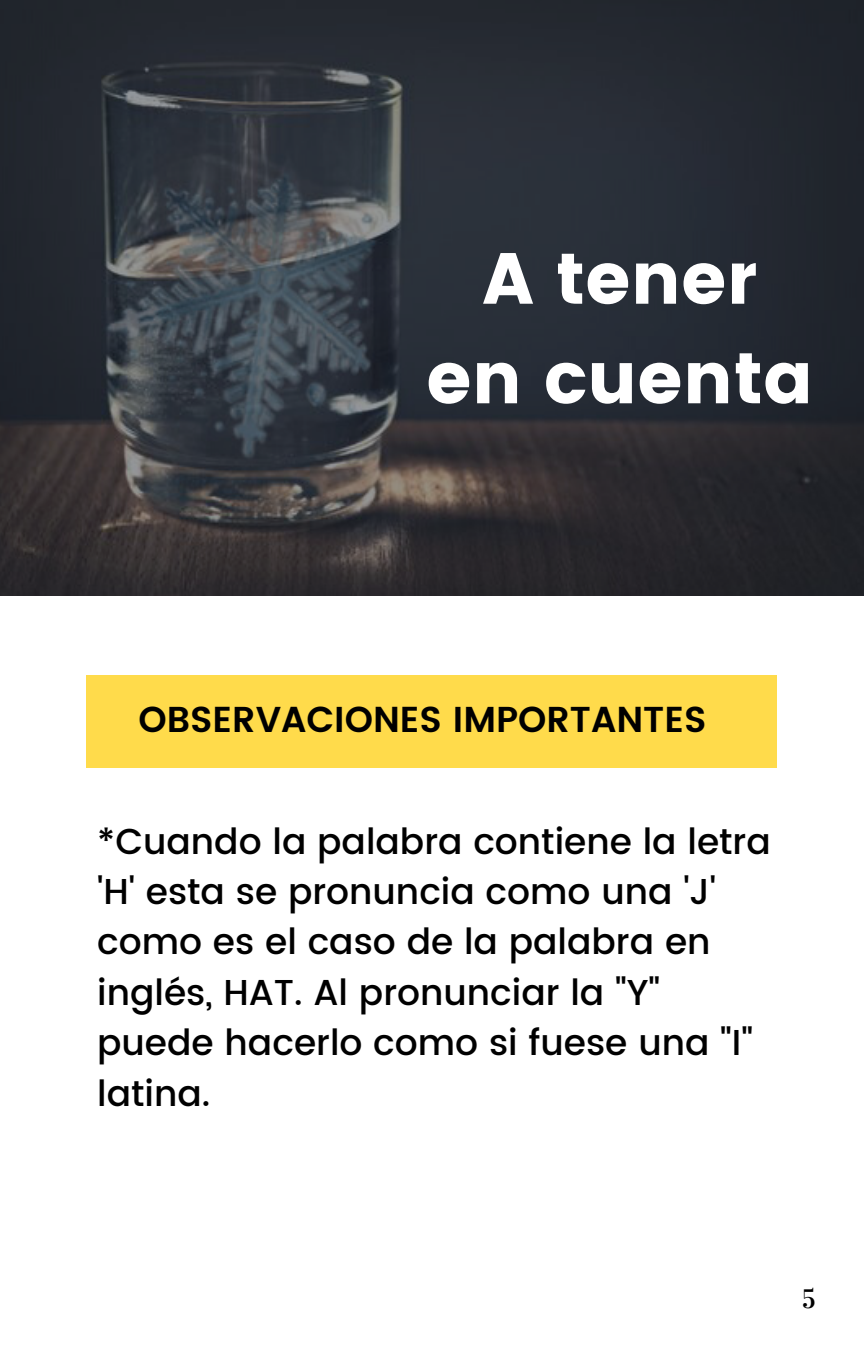
<style>
.page{position:relative;width:864px;height:1350px;background:#fff}
.page>*{position:absolute;margin:0;border:0;box-sizing:border-box;transform-origin:0 0}
.t1{font:72px/99.5px "Poppins";color:#fff;text-align:center}
.t2{font:500 36px/50.4px "Poppins";color:#000}
.t3{font:600 36px "Poppins";color:#000}
.t4{font:26.55px "Vidaloka";color:#000}
</style>
<div class="page">
<svg style="left:0;top:0;width:864px;height:596px;background:#2e3137"></svg>
<div style="left:86px;top:675px;width:691px;height:92px;background:#ffdb4b"></div>
<h1 class="t1" style="left:426px;top:229px;width:389px">A tener en cuenta</h1>
<p class="t3" style="left:138px;top:698px;width:570px">OBSERVACIONES IMPORTANTES</p>
<p class="t2" style="left:97px;top:816px;width:675px">*Cuando la palabra contiene la letra 'H' esta se pronuncia como una 'J' como es el caso de la palabra en inglés, HAT. Al pronunciar la "Y" puede hacerlo como si fuese una "I" latina.</p>
<p class="t4" style="left:802px;top:1284px;width:15px">5</p>
</div>
